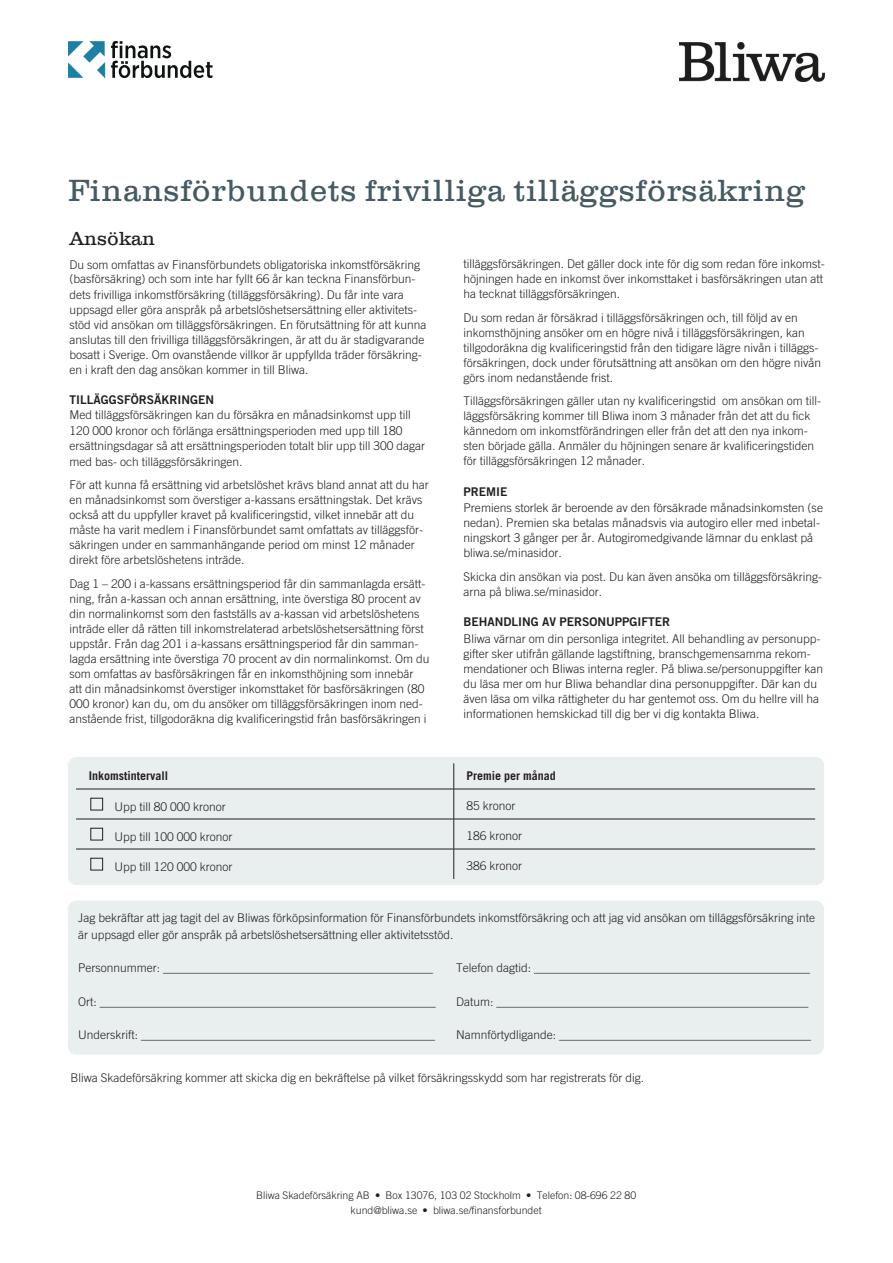
<style>
.page{position:relative;width:893px;height:1263px;background:#fff}
.page>*{position:absolute;margin:0;border:0;box-sizing:border-box;transform-origin:0 0}
.Rubrik{font:300 31.5px "Clarendon Com";letter-spacing:.025em;color:#465a64}
.Styckerubrik{font:300 19.5px "Clarendon Com";color:#231f20}
.Bröd_2{font:300 12px/15px "Trade Gothic LT Std";color:#231f20}
.Bröd{font:300 12px/15px "Trade Gothic LT Std";color:#231f20}
.Mellis_1{font:12px "Trade Gothic LT Std Bd 2";color:#231f20}
.Bröd-2{font:700 12px "Trade Gothic LT Std";color:#231f20}
.Bröd-3{font:300 10.5px "Trade Gothic LT Std";color:#231f20}
.s1{font-family:"Trade Gothic LT Std Bd 2";font-weight:400}
</style>
<div class="page">
<svg style="left:111px;top:41px;width:102px;height:37px"></svg>
<svg style="left:68px;top:41px;width:37px;height:37px"></svg>
<div style="left:68px;top:757px;width:756px;height:128px;background:#e9efef;border-radius:9px"></div>
<svg style="left:453px;top:763px;width:1px;height:26px"></svg>
<hr style="left:76px;top:789px;width:378px;height:1px;background:#231f20">
<hr style="left:454px;top:789px;width:361px;height:1px;background:#231f20">
<hr style="left:453px;top:789px;width:1px;height:30px;background:#231f20">
<hr style="left:76px;top:819px;width:378px;height:1px;background:#231f20">
<hr style="left:454px;top:819px;width:361px;height:1px;background:#231f20">
<hr style="left:453px;top:819px;width:1px;height:30px;background:#231f20">
<hr style="left:76px;top:849px;width:378px;height:1px;background:#231f20">
<hr style="left:454px;top:849px;width:361px;height:1px;background:#231f20">
<hr style="left:453px;top:849px;width:1px;height:30px;background:#231f20">
<div style="left:90px;top:798px;width:13px;height:12px;border:1px solid #231f20"></div>
<div style="left:90px;top:828px;width:13px;height:12px;border:1px solid #231f20"></div>
<div style="left:90px;top:858px;width:13px;height:12px;border:1px solid #231f20"></div>
<img style="left:680px;top:43px;width:145px;height:38px">
<div style="left:68px;top:900px;width:756px;height:154px;background:#e9efef;border-radius:9px"></div>
<p class="Rubrik" style="left:68px;top:172px;width:738px">Finansförbundets frivilliga tilläggsförsäkring</p>
<p class="Styckerubrik" style="left:70px;top:227px;width:87px">Ansökan</p>
<p class="Bröd_2" style="left:70px;top:257px;width:352px;line-height:14.4px">Du som omfattas av Finansförbundets obligatoriska inkomstförsäkring (basförsäkring) och som inte har fyllt 66 år kan teckna Finansförbun-</p>
<p class="Bröd_2" style="left:70px;top:287px;width:359px">dets frivilliga inkomstförsäkring (tilläggsförsäkring). Du får inte vara uppsagd eller göra anspråk på arbetslöshetsersättning eller aktivitets&shy;stöd vid ansökan om tilläggsförsäkringen. En förutsättning för att kunna anslutas till den frivilliga tilläggsförsäkringen, är att du är stadigvarande bosatt i Sverige. Om ovanstående villkor är uppfyllda träder försäkring&shy;en i kraft den dag ansökan kommer in till Bliwa.</p>
<p class="Bröd_2" style="left:70px;top:392px;width:357px"><span class="s1">TILLÄGGSFÖRSÄKRINGEN<br></span>Med tilläggsförsäkringen kan du försäkra en månadsinkomst upp till 120 000 kronor och förlänga ersättningsperioden med upp till 180 ersättningsdagar så att ersättningsperioden totalt blir upp till 300 dagar med bas- och tilläggsförsäkringen.</p>
<p class="Bröd_2" style="left:70px;top:477px;width:361px">För att kunna få ersättning vid arbetslöshet krävs bland annat att du har en månadsinkomst som överstiger a-kassans ersättningstak. Det krävs också att du uppfyller kravet på kvalificeringstid, vilket innebär att du måste ha varit medlem i Finansförbundet samt omfattats av tilläggsför&shy;säkringen under en sammanhängande period om minst 12 månader direkt före arbetslöshetens inträde.</p>
<p class="Bröd_2" style="left:70px;top:576px;width:361px">Dag 1 – 200 i a-kassans ersättningsperiod får din sammanlagda ersätt&shy;ning, från a-kassan och annan ersättning, inte överstiga 80 procent av din normalinkomst som den fastställs av a-kassan vid arbetslöshetens inträde eller då rätten till inkomstrelaterad arbetslöshetsersättning först uppstår. Från dag 201 i a-kassans ersättningsperiod får din samman&shy;lagda ersättning inte överstiga 70 procent av din normalinkomst. Om du som omfattas av basförsäkringen får en inkomsthöjning som innebär<br>att din månadsinkomst överstiger inkomsttaket för basförsäkringen (80<br>000 kronor) kan du, om du ansöker om tilläggsförsäkringen inom ned&shy;anstående frist, tillgodoräkna dig kvalificeringstid från basförsäkringen i</p>
<p class="Bröd_2" style="left:463px;top:256px;width:363px">tilläggsförsäkringen. Det gäller dock inte för dig som redan före inkomst&shy;höjningen hade en inkomst över inkomsttaket i basförsäkringen utan att ha tecknat tilläggsförsäkringen.</p>
<p class="Bröd_2" style="left:463px;top:310px;width:359px">Du som redan är försäkrad i tilläggsförsäkringen och, till följd av en inkomsthöjning ansöker om en högre nivå i tilläggsförsäkringen, kan tillgodoräkna dig kvalificeringstid från den tidigare lägre nivån i tilläggs&shy;försäkringen, dock under förutsättning att ansökan om den högre nivån görs inom nedanstående frist.</p>
<p class="Bröd_2" style="left:463px;top:393px;width:359px">Tilläggsförsäkringen gäller utan ny kvalificeringstid om ansökan om til - läggsförsäkring kommer till Bliwa inom 3 månader från det att du fick kännedom om inkomstförändringen eller från det att den nya inkom&shy;sten började gälla. Anmäler du höjningen senare är kvalificeringstiden för tilläggsförsäkringen 12 månader.</p>
<p class="Mellis_1" style="left:463px;top:484px;width:45px">PREMIE</p>
<p class="Bröd" style="left:463px;top:500px;width:361px">Premiens storlek är beroende av den försäkrade månadsinkomsten (se nedan). Premien ska betalas månadsvis via autogiro eller med inbetal&shy;ningskort 3 gånger per år. Autogiromedgivande lämnar du enklast på bliwa.se/minasidor.</p>
<p class="Bröd_2" style="left:463px;top:569px;width:360px">Skicka din ansökan via post. Du kan även ansöka om tilläggsförsäkring&shy;arna på bliwa.se/minasidor.</p>
<p class="Mellis_1" style="left:463px;top:615px;width:208px">BEHANDLING AV PERSONUPPGIFTER</p>
<p class="Bröd" style="left:463px;top:631px;width:361px">Bliwa värnar om din personliga integritet. All behandling av personupp&shy;gifter sker utifrån gällande lagstiftning, branschgemensamma rekom&shy;mendationer och Bliwas interna regler. På bliwa.se/personuppgifter kan du läsa mer om hur Bliwa behandlar dina personuppgifter. Där kan du även läsa om vilka rättigheter du har gentemot oss. Om du hellre vill ha informationen hemskickad till dig ber vi dig kontakta Bliwa.</p>
<p class="Bröd-2" style="left:89px;top:769px;width:81px">Inkomstintervall</p>
<p class="Bröd-2" style="left:467px;top:769px;width:91px">Premie per månad</p>
<p class="Bröd" style="left:114px;top:798px;width:113px">Upp till 80 000 kronor</p>
<p class="Bröd" style="left:467px;top:798px;width:51px">85 kronor</p>
<p class="Bröd" style="left:114px;top:828px;width:120px">Upp till 100 000 kronor</p>
<p class="Bröd" style="left:467px;top:828px;width:57px">186 kronor</p>
<p class="Bröd" style="left:114px;top:858px;width:120px">Upp till 120 000 kronor</p>
<p class="Bröd" style="left:467px;top:858px;width:57px">386 kronor</p>
<p class="Bröd" style="left:78px;top:909px;width:739px;line-height:16.5px">Jag bekräftar att jag tagit del av Bliwas förköpsinformation för Finansförbundets inkomstförsäkring och att jag vid ansökan om tilläggsförsäkring inte är uppsagd eller gör anspråk på arbetslöshetsersättning eller aktivitetsstöd.</p>
<p class="Bröd" style="left:78px;top:960px;width:356px">Personnummer: _____________________________________________</p>
<p class="Bröd" style="left:456px;top:960px;width:356px">Telefon dagtid: ______________________________________________</p>
<p class="Bröd" style="left:78px;top:994px;width:359px">Ort: ________________________________________________________</p>
<p class="Bröd" style="left:456px;top:994px;width:354px">Datum: ____________________________________________________</p>
<p class="Bröd" style="left:78px;top:1027px;width:359px">Underskrift: _________________________________________________</p>
<p class="Bröd" style="left:456px;top:1027px;width:357px">Namnförtydligande: __________________________________________</p>
<p class="Bröd" style="left:70px;top:1070px;width:575px">Bliwa Skadeförsäkring kommer att skicka dig en bekräftelse på vilket försäkringsskydd som har registrerats för dig.</p>
<p class="Bröd-3" style="left:256px;top:1189px;width:382px">Bliwa Skadeförsäkring AB • Box 13076, 103 02 Stockholm • Telefon: 08-696 22 80</p>
<p class="Bröd-3" style="left:351px;top:1204px;width:193px">kund@bliwa.se • bliwa.se/finansforbundet</p>
</div>
